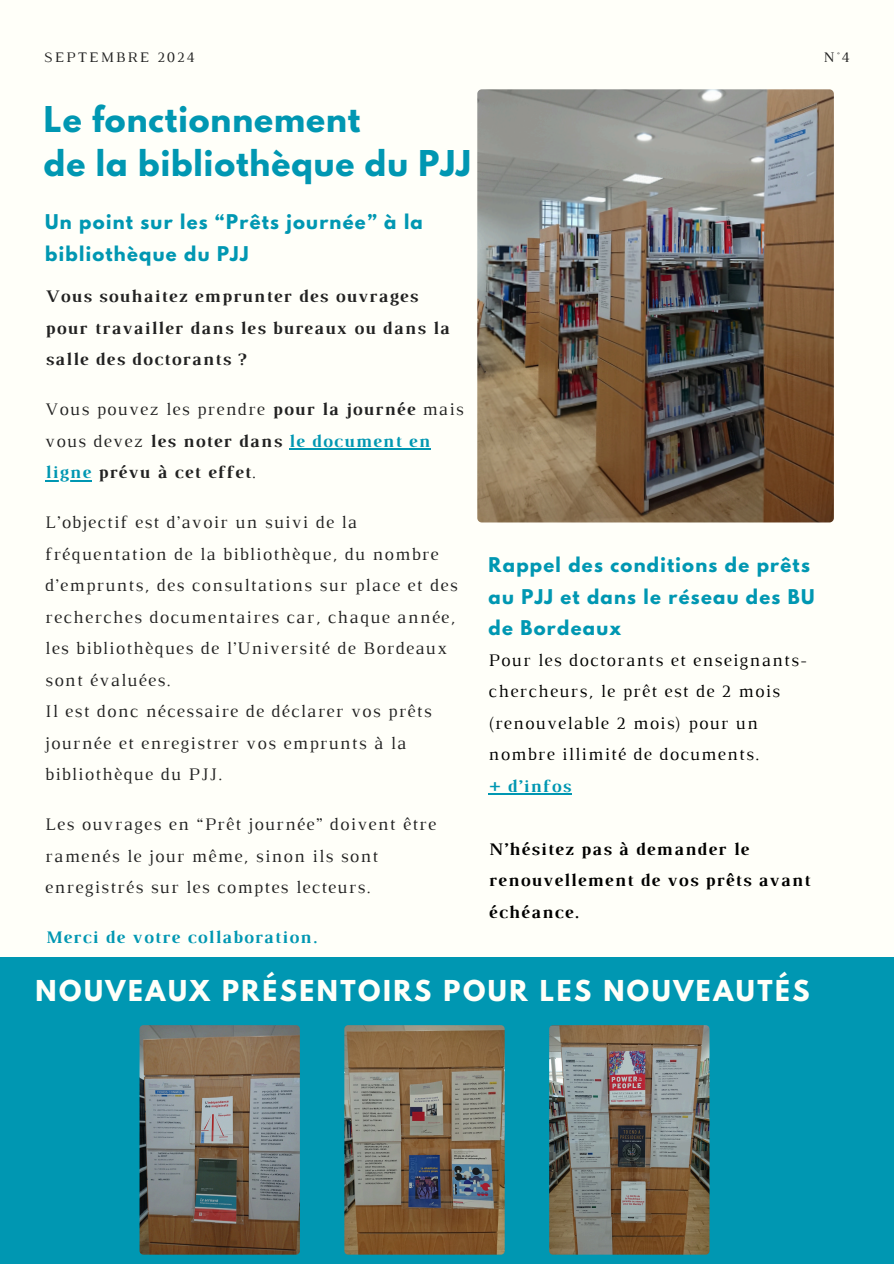
<style>
.page{position:relative;width:894px;height:1264px;background:#fff}
.page>*{position:absolute;margin:0;border:0;box-sizing:border-box;transform-origin:0 0}
.t1{font:700 31.5px/43.8px "League Spartan";letter-spacing:.03em;color:#0097b2}
.t2{font:700 25.5px "League Spartan";letter-spacing:.1em;color:#fffff9}
.t3{font:18px/31.5px "Luthier";letter-spacing:.07em;color:#222}
.t4{font:18px/31.3px "Luthier";letter-spacing:.07em;color:#000}
.t5{font:700 18px/31.5px "Luthier";letter-spacing:.07em;color:#222}
.t6{font:700 18px/31.5px "Luthier";letter-spacing:.07em;color:#000}
.t7{font:700 18px/31.5px "League Spartan";letter-spacing:.07em;color:#0097b2}
.t8{font:700 18px "Luthier";letter-spacing:.07em;color:#0097b2}
.t9{font:14.85px "Luthier";letter-spacing:.14em;color:#222}
.s1{font-weight:700}
.s2{font-weight:700;color:#0097b2}
.s3{color:#0097b2}
.s4{font-weight:400}
.s5{font-family:"League Spartan";font-weight:700;color:#0097b2}
</style>
<div class="page">
<div style="left:0;top:0;width:893px;height:1263px;background:#fffff9"></div>
<img style="left:477px;top:89px;width:356px;height:433px">
<div style="left:0;top:957px;width:893px;height:306px;background:#0097b2"></div>
<img style="left:139px;top:1025px;width:161px;height:229px;border-radius:4px">
<hr style="left:289px;top:448px;width:142px;height:2px;background:#0097b2">
<hr style="left:45px;top:480px;width:47px;height:2px;background:#0097b2">
<hr style="left:488px;top:793px;width:83px;height:1px;background:#0097b2">
<img style="left:344px;top:1025px;width:160px;height:229px;border-radius:4px">
<img style="left:549px;top:1025px;width:160px;height:229px;border-radius:4px">
<p class="t9" style="left:44px;top:52px;width:152px">SEPTEMBRE 2024</p>
<h1 class="t9" style="left:823px;top:52px;width:28px">N°4</h1>
<h3 class="t1" style="left:44px;top:102px;width:428px">Le fonctionnement<br>de la bibliothèque du PJJ</h3>
<h4 class="t7" style="left:45px;top:209px;width:379px">Un point sur les “Prêts journée” à la bibliothèque du PJJ</h4>
<h4 class="t5" style="left:45px;top:282px;width:405px">Vous souhaitez emprunter des ouvrages pour travailler dans les bureaux ou dans la salle des doctorants ?</h4>
<h4 class="t3" style="left:45px;top:395px;width:420px">Vous pouvez les prendre <span class="s1">pour la journée</span> mais vous devez <span class="s1">les noter dans</span> <span class="s2">le document en</span></h4>
<h4 class="t5" style="left:45px;top:458px;width:212px"><span class="s3">ligne</span> prévu à cet effet<span class="s4">.</span></h4>
<h4 class="t3" style="left:45px;top:508px;width:413px">L’objectif est d’avoir un suivi de la fréquentation de la bibliothèque, du nombre d’emprunts, des consultations sur place et des recherches documentaires car, chaque année, les bibliothèques de l’Université de Bordeaux</h4>
<h4 class="t3" style="left:45px;top:665px;width:387px">sont évaluées.<br>Il est donc nécessaire de déclarer vos prêts journée et enregistrer vos emprunts à la bibliothèque du PJJ.</h4>
<h4 class="t3" style="left:45px;top:810px;width:392px">Les ouvrages en “Prêt journée” doivent être ramenés le jour même, sinon ils sont enregistrés sur les comptes lecteurs.</h4>
<h4 class="t8" style="left:45px;top:930px;width:273px">Merci de votre collaboration.</h4>
<h4 class="t4" style="left:488px;top:552px;width:327px"><span class="s5">Rappel des conditions de prêts au PJJ et dans le réseau des BU de Bordeaux<br></span>Pour les doctorants et enseignants&shy;chercheurs, le prêt est de 2 mois (renouvelable 2 mois) pour un nombre illimité de documents.<br><span class="s2">+ d’infos</span></h4>
<h4 class="t6" style="left:488px;top:834px;width:323px">N’hésitez pas à demander le renouvellement de vos prêts avant échéance.</h4>
<p class="t2" style="left:36px;top:977px;width:775px">NOUVEAUX PRÉSENTOIRS POUR LES NOUVEAUTÉS</p>
</div>
